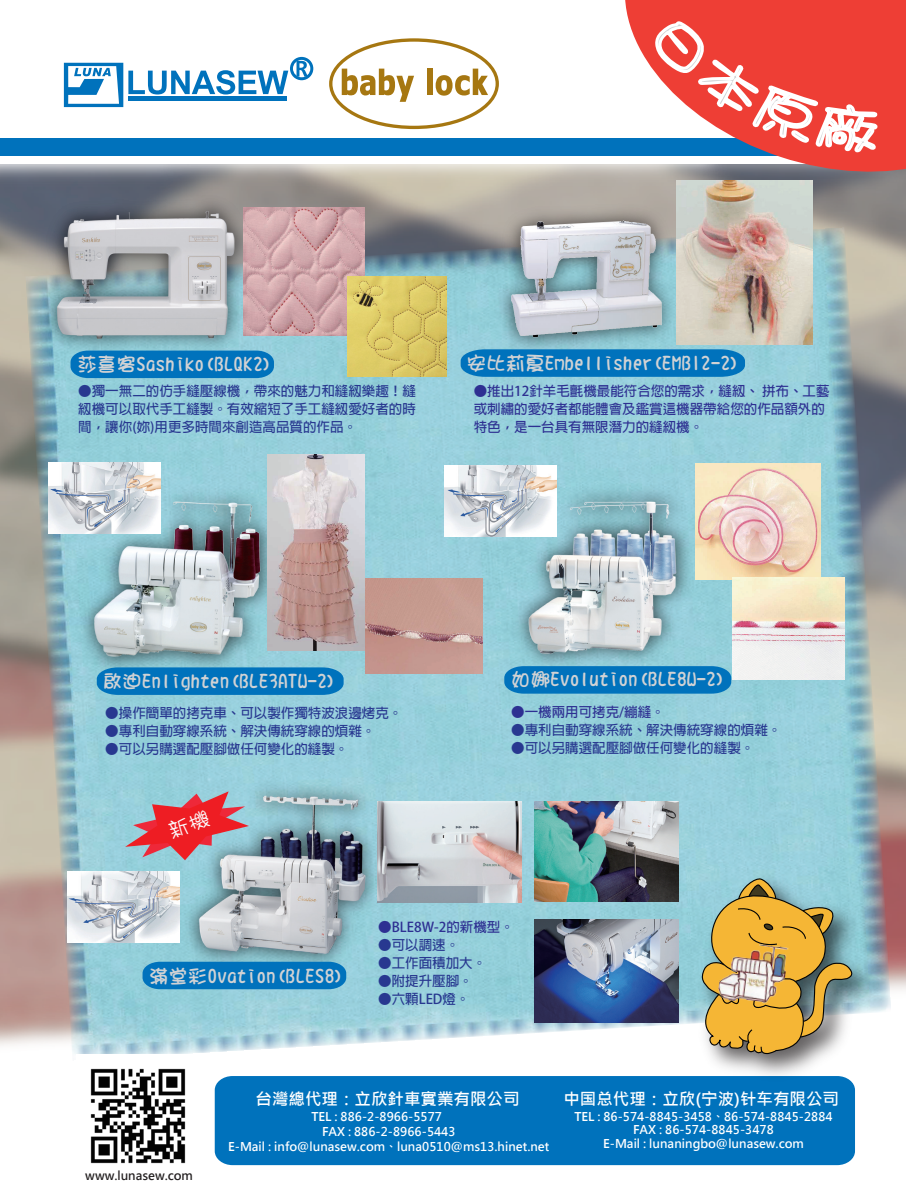
<style>
.page{position:relative;width:906px;height:1204px;background:#fff}
.page>*{position:absolute;margin:0;border:0;box-sizing:border-box;transform-origin:0 0}
.t1{font:19.5px "DF Girl W7 HK BF";color:#d1d2d4}
.t2{font:700 16.5px "Microsoft Jheng Hei";color:#fff}
.t3{font:700 13.5px/18px "Adobe Fan Heiti Std";color:#283890;text-align:justify}
.t4{font:700 13.5px/18px "Adobe Fan Heiti Std";color:#2e3092}
.t5{font:700 12px/13.5px "Microsoft Jheng Hei";color:#fff;text-align:center}
.t6{font:700 12px "Microsoft Jheng Hei";color:#231f20}
</style>
<div class="page">
<div style="left:215px;top:1076px;width:640px;height:88px;background:#0072bc"></div>
<img style="left:0;top:165px;width:906px;height:881px">
<img style="left:25px;top:227px;width:866px;height:827px">
<img style="left:30px;top:186px;width:232px;height:174px">
<img style="left:243px;top:208px;width:121px;height:127px">
<img style="left:347px;top:276px;width:100px;height:100px">
<img style="left:488px;top:198px;width:195px;height:151px">
<img style="left:504px;top:212px;width:162px;height:136px">
<div style="left:175px;top:774px;width:212px;height:203px;background:#99d1dd"></div>
<img style="left:176px;top:781px;width:209px;height:198px">
<img style="left:534px;top:919px;width:144px;height:103px">
<img style="left:377px;top:801px;width:144px;height:101px">
<img style="left:534px;top:801px;width:144px;height:100px">
<img style="left:68px;top:871px;width:112px;height:71px">
<div style="left:556px;top:478px;width:145px;height:188px;background:#95cfdb"></div>
<img style="left:499px;top:482px;width:189px;height:189px">
<img style="left:695px;top:463px;width:126px;height:116px">
<img style="left:732px;top:577px;width:112px;height:102px">
<img style="left:444px;top:465px;width:112px;height:71px">
<img style="left:70px;top:480px;width:214px;height:201px">
<img style="left:82px;top:482px;width:189px;height:189px">
<img style="left:48px;top:462px;width:112px;height:71px">
<img style="left:268px;top:454px;width:96px;height:196px">
<img style="left:365px;top:578px;width:117px;height:95px">
<img style="left:90px;top:1068px;width:96px;height:96px">
<svg style="left:70px;top:350px;width:204px;height:28px"></svg>
<div style="left:504px;top:666px;width:227px;height:27px;background:#0072bc"></div>
<svg style="left:142px;top:961px;width:204px;height:28px"></svg>
<svg style="left:460px;top:349px;width:285px;height:28px"></svg>
<svg style="left:97px;top:667px;width:247px;height:28px"></svg>
<div style="left:0;top:138px;width:867px;height:18px;background:#0072bc"></div>
<svg style="left:606px;top:0;width:300px;height:192px"></svg>
<svg style="left:655px;top:0;width:224px;height:186px"></svg>
<svg style="left:329px;top:38px;width:170px;height:91px"></svg>
<svg style="left:64px;top:63px;width:224px;height:44px"></svg>
<hr style="left:128px;top:97px;width:159px;height:4px;background:#0072bc">
<svg style="left:290px;top:57px;width:23px;height:23px"></svg>
<div style="left:293px;top:60px;width:17px;height:17px;background:#fff;border-radius:50%"></div>
<svg style="left:296px;top:61px;width:12px;height:16px"></svg>
<img style="left:690px;top:866px;width:195px;height:221px">
<svg style="left:696px;top:877px;width:159px;height:177px"></svg>
<img style="left:717px;top:939px;width:71px;height:67px">
<img style="left:676px;top:180px;width:136px;height:164px">
<svg style="left:125px;top:791px;width:124px;height:69px"></svg>
<h1 class="t1" style="left:77px;top:354px;width:197px">莎喜客Sashiko(BLQK2)</h1>
<h1 class="t1" style="left:467px;top:353px;width:274px">安比莉夏Embellisher(EMB12-2)</h1>
<p class="t3" style="left:78px;top:383px;width:339px">●獨一無二的仿手縫壓線機，帶來的魅力和縫紉樂趣！縫紉機可以取代手工縫製。有效縮短了手工縫紉愛好者的時間，讓你(妳)用更多時間來創造高品質的作品。</p>
<p class="t4" style="left:474px;top:383px;width:357px">●推出12針羊毛氈機最能符合您的需求，縫紉、 拼布、工藝或刺繡的愛好者都能體會及鑑賞這機器帶給您的作品額外的特色，是一台具有無限潛力的縫紉機。</p>
<h1 class="t1" style="left:103px;top:671px;width:235px">啟迪Enlighten(BLE3ATW-2)</h1>
<p class="t3" style="left:105px;top:704px;width:299px">●操作簡單的拷克車、可以製作獨特波浪邊烤克。</p>
<p class="t3" style="left:105px;top:722px;width:271px">●專利自動穿線系統、解決傳統穿線的煩雜。</p>
<p class="t3" style="left:105px;top:740px;width:244px">●可以另購選配壓腳做任何變化的縫製。</p>
<h1 class="t1" style="left:511px;top:669px;width:216px">如娜Evolution(BLE8W-2)</h1>
<p class="t4" style="left:511px;top:703px;width:155px">●一機兩用可拷克/繃縫。</p>
<p class="t3" style="left:511px;top:721px;width:271px">●專利自動穿線系統、解決傳統穿線的煩雜。</p>
<p class="t3" style="left:511px;top:739px;width:244px">●可以另購選配壓腳做任何變化的縫製。</p>
<h1 class="t1" style="left:149px;top:966px;width:197px">滿堂彩Ovation(BLES8)</h1>
<p class="t4" style="left:378px;top:918px;width:137px">●BLE8W-2的新機型。</p>
<p class="t3" style="left:378px;top:936px;width:82px">●可以調速。</p>
<p class="t3" style="left:378px;top:954px;width:109px">●工作面積加大。</p>
<p class="t3" style="left:378px;top:972px;width:96px">●附提升壓腳。</p>
<p class="t3" style="left:378px;top:990px;width:93px">●六顆LED燈。</p>
<p class="t6" style="left:85px;top:1168px;width:109px">www.lunasew.com</p>
<p class="t2" style="left:255px;top:1088px;width:265px">台灣總代理：立欣針車實業有限公司</p>
<p class="t2" style="left:563px;top:1088px;width:277px">中国总代理：立欣(宁波)针车有限公司</p>
<p class="t5" style="left:574px;top:1109px;width:260px">TEL : 86-574-8845-3458、86-574-8845-2884<br>FAX : 86-574-8845-3478<br>E-Mail : lunaningbo@lunasew.com</p>
<p class="t5" style="left:228px;top:1109px;width:323px;line-height:15px">TEL : 886-2-8966-5577　　<br>FAX : 886-2-8966-5443<br>E-Mail : info@lunasew.com、luna0510@ms13.hinet.net</p>
</div>
